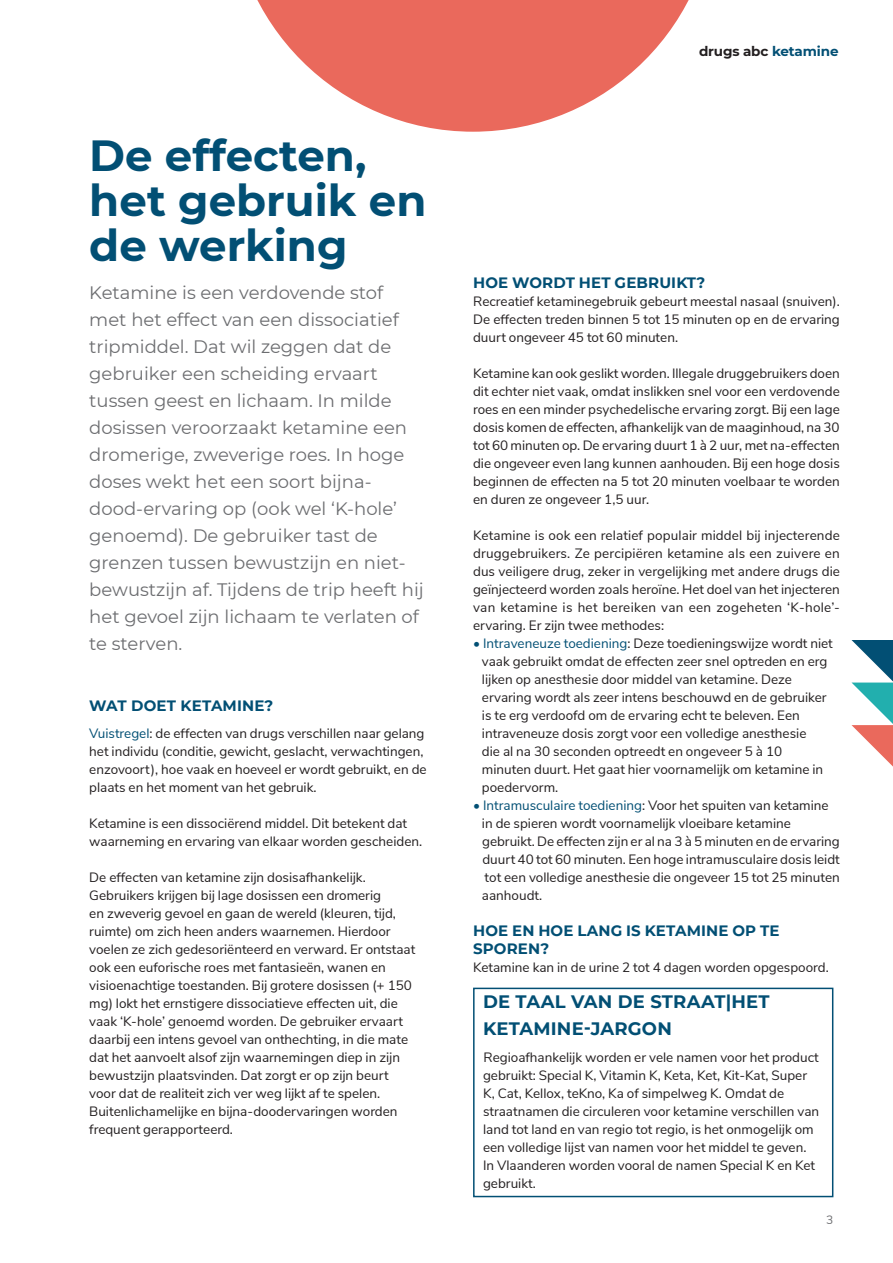
<style>
.page{position:relative;width:893px;height:1263px;background:#fff}
.page>*{position:absolute;margin:0;border:0;box-sizing:border-box;transform-origin:0 0}
._03_titles{font:700 43.5px/45px "Montserrat";color:#024f74}
._04_intro{font:18px/27px "Montserrat";color:#6c6d70}
._05_subtitles{font:700 18px/27px "Montserrat";letter-spacing:.01em;color:#024f74}
._06_textbase{font:700 15px/18px "Montserrat";letter-spacing:.01em;color:#024f74}
._05_subtitles-2{font:700 15px "Montserrat";letter-spacing:.01em;color:#024f74}
._06_textbase-2{font:13.5px/18px "Nunito Sans";color:#231f20}
._07_Bullets{font:13.5px/18px "Nunito Sans";color:#231f20}
._06_textbase-3{font:13.5px "Nunito Sans";color:#024f74}
.t1{font:700 13.5px "Montserrat";letter-spacing:-.01em;color:#231f20}
.t2{font:12px "Nunito Sans";color:#6c6d70}
.s1{color:#024f74}
.s2{color:#231f20}
</style>
<div class="page">
<svg style="left:257px;top:0;width:432px;height:132px;fill:#ea695c"></svg>
<svg style="left:851px;top:640px;width:42px;height:126px"></svg>
<div style="left:473px;top:988px;width:360px;height:209px;border:2px solid #024f74"></div>
<p class="_03_titles" style="left:89px;top:131px;width:339px">De effecten, het gebruik en de werking</p>
<p class="_04_intro" style="left:89px;top:278px;width:336px">Ketamine is een verdovende stof met het effect van een dissociatief tripmiddel. Dat wil zeggen dat de gebruiker een scheiding ervaart tussen geest en lichaam. In milde dosissen veroorzaakt ketamine een dromerige, zweverige roes. In hoge doses wekt het een soort bijna&shy;dood-ervaring op (ook wel ‘K-hole’ genoemd). De gebruiker tast de grenzen tussen bewustzijn en niet&shy;bewustzijn af. Tijdens de trip heeft hij het gevoel zijn lichaam te verlaten of te sterven.</p>
<p class="_05_subtitles-2" style="left:89px;top:695px;width:186px">WAT DOET KETAMINE?</p>
<p class="_06_textbase-2" style="left:89px;top:723px;width:339px"><span class="s1">Vuistregel</span>: de effecten van drugs verschillen naar gelang het individu (conditie, gewicht, geslacht, verwachtingen, enzovoort), hoe vaak en hoeveel er wordt gebruikt, en de plaats en het moment van het gebruik.</p>
<p class="_06_textbase-2" style="left:89px;top:813px;width:334px">Ketamine is een dissociërend middel. Dit betekent dat waarneming en ervaring van elkaar worden gescheiden.</p>
<p class="_06_textbase-2" style="left:89px;top:867px;width:328px">De effecten van ketamine zijn dosisafhankelijk.<br>Gebruikers krijgen bij lage dosissen een dromerig<br>en zweverig gevoel en gaan de wereld (kleuren, tijd, ruimte) om zich heen anders waarnemen. Hierdoor voelen ze zich gedesoriënteerd en verward. Er ontstaat ook een euforische roes met fantasieën, wanen en visioenachtige toestanden. Bij grotere dosissen (+ 150 mg) lokt het ernstigere dissociatieve effecten uit, die vaak ‘K-hole’ genoemd worden. De gebruiker ervaart daarbij een intens gevoel van onthechting, in die mate dat het aanvoelt alsof zijn waarnemingen diep in zijn bewustzijn plaatsvinden. Dat zorgt er op zijn beurt voor dat de realiteit zich ver weg lijkt af te spelen.<br>Buitenlichamelijke en bijna-doodervaringen worden frequent gerapporteerd.</p>
<p class="t1" style="left:699px;top:41px;width:141px">drugs abc <span class="s1">ketamine</span></p>
<p class="_06_textbase" style="left:473px;top:273px;width:234px">HOE WORDT HET GEBRUIKT?</p>
<p class="_06_textbase-2" style="left:473px;top:291px;width:368px;text-align:justify">Recreatief ketaminegebruik gebeurt meestal nasaal (snuiven).<br>De effecten treden binnen 5 tot 15 minuten op en de ervaring duurt ongeveer 45 tot 60 minuten.</p>
<p class="_06_textbase-2" style="left:473px;top:363px;width:368px;text-align:justify">Ketamine kan ook geslikt worden. Illegale druggebruikers doen dit echter niet vaak, omdat inslikken snel voor een verdovende roes en een minder psychedelische ervaring zorgt. Bij een lage dosis komen de effecten, afhankelijk van de maaginhoud, na 30 tot 60 minuten op. De ervaring duurt 1 à 2 uur, met na-effecten die ongeveer even lang kunnen aanhouden. Bij een hoge dosis beginnen de effecten na 5 tot 20 minuten voelbaar te worden en duren ze ongeveer 1,5 uur.</p>
<p class="_06_textbase-2" style="left:473px;top:525px;width:368px;text-align:justify">Ketamine is ook een relatief populair middel bij injecterende druggebruikers. Ze percipiëren ketamine als een zuivere en dus veiligere drug, zeker in vergelijking met andere drugs die geïnjecteerd worden zoals heroïne. Het doel van het injecteren van ketamine is het bereiken van een zogeheten ‘K-hole’- ervaring. Er zijn twee methodes:</p>
<p class="_06_textbase-2" style="left:473px;top:633px;width:361px"><span class="s1">• Intraveneuze toediening</span>: Deze toedieningswijze wordt niet</p>
<p class="_06_textbase-2" style="left:482px;top:651px;width:347px">vaak gebruikt omdat de effecten zeer snel optreden en erg</p>
<p class="_06_textbase-2" style="left:482px;top:669px;width:311px">lijken op anesthesie door middel van ketamine. Deze</p>
<p class="_06_textbase-2" style="left:482px;top:687px;width:346px">ervaring wordt als zeer intens beschouwd en de gebruiker</p>
<p class="_06_textbase-2" style="left:482px;top:705px;width:319px">is te erg verdoofd om de ervaring echt te beleven. Een</p>
<p class="_06_textbase-2" style="left:482px;top:723px;width:326px">intraveneuze dosis zorgt voor een volledige anesthesie</p>
<p class="_06_textbase-2" style="left:482px;top:741px;width:302px">die al na 30 seconden optreedt en ongeveer 5 à 10</p>
<p class="_06_textbase-2" style="left:482px;top:759px;width:343px">minuten duurt. Het gaat hier voornamelijk om ketamine in</p>
<p class="_06_textbase-2" style="left:482px;top:777px;width:78px">poedervorm.</p>
<p class="_06_textbase-3" style="left:473px;top:795px;width:357px">• Intramusculaire toediening<span class="s2">: Voor het spuiten van ketamine</span></p>
<p class="_06_textbase-2" style="left:482px;top:813px;width:311px">in de spieren wordt voornamelijk vloeibare ketamine</p>
<p class="_06_textbase-2" style="left:482px;top:831px;width:359px">gebruikt. De effecten zijn er al na 3 à 5 minuten en de ervaring</p>
<p class="_06_textbase-2" style="left:482px;top:849px;width:359px">duurt 40 tot 60 minuten. Een hoge intramusculaire dosis leidt</p>
<p class="_06_textbase-2" style="left:485px;top:867px;width:357px">tot een volledige anesthesie die ongeveer 15 tot 25 minuten</p>
<p class="_06_textbase-2" style="left:482px;top:885px;width:62px">aanhoudt.</p>
<p class="_06_textbase" style="left:473px;top:921px;width:308px">HOE EN HOE LANG IS KETAMINE OP TE<br>SPOREN?</p>
<p class="_06_textbase-2" style="left:473px;top:957px;width:357px">Ketamine kan in de urine 2 tot 4 dagen worden opgespoord.</p>
<p class="_05_subtitles" style="left:483px;top:987px;width:288px">DE TAAL VAN DE STRAAT|HET<br>KETAMINE-JARGON</p>
<p class="_07_Bullets" style="left:483px;top:1047px;width:338px">Regioafhankelijk worden er vele namen voor het product gebruikt: Special K, Vitamin K, Keta, Ket, Kit-Kat, Super K, Cat, Kellox, teKno, Ka of simpelweg K. Omdat de straatnamen die circuleren voor ketamine verschillen van land tot land en van regio tot regio, is het onmogelijk om een volledige lijst van namen voor het middel te geven.<br>In Vlaanderen worden vooral de namen Special K en Ket gebruikt.</p>
<p class="t2" style="left:826px;top:1211px;width:9px">3</p>
</div>
